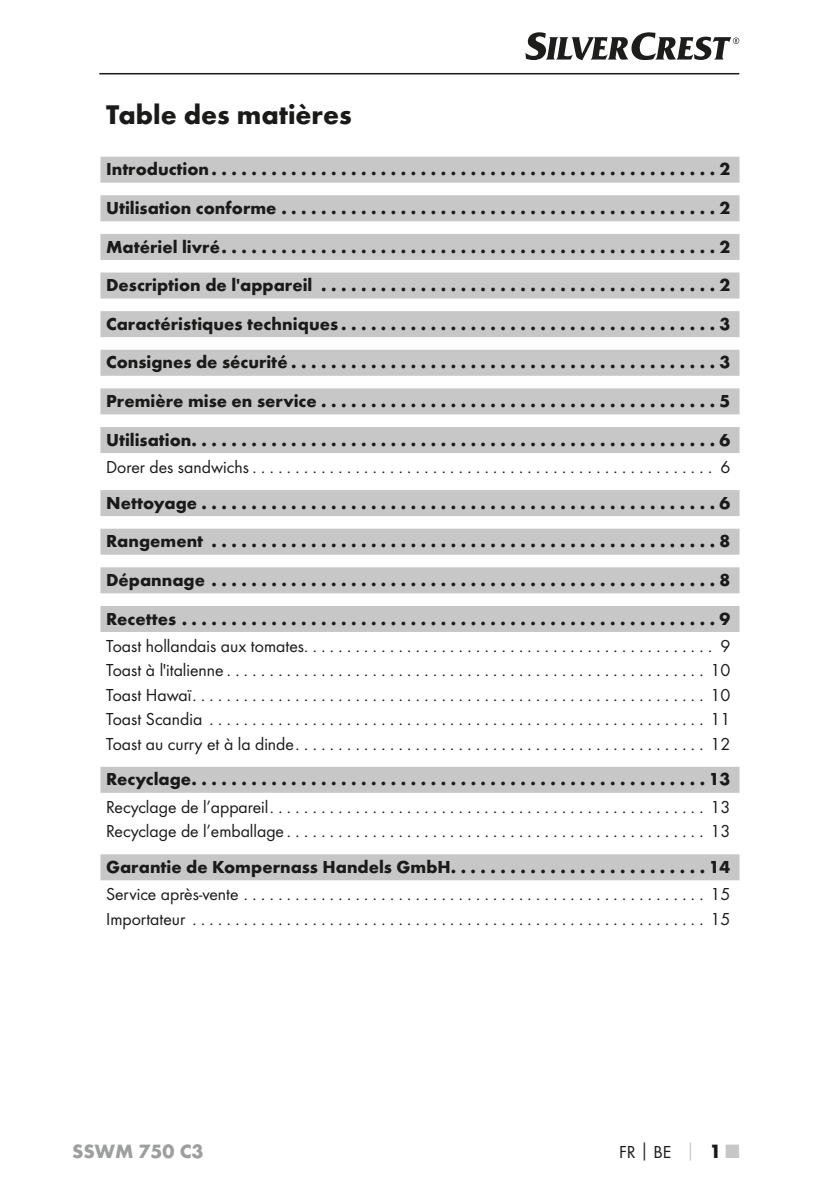
<style>
.page{position:relative;width:840px;height:1191px;background:#fff}
.page>*{position:absolute;margin:0;border:0;box-sizing:border-box;transform-origin:0 0}
.t1{font:700 28px "Futura";color:#1a1a19}
.t2{font:700 20px "Futura";color:#9d9e9e}
.t3{font:700 18px/38.6px "Futura";color:#1a1a19;text-align:justify}
.t4{font:18px/24.4px "Futura Boo";color:#1a1a19}
.s1{font-family:"Futura";font-weight:700}
.s2{font-family:"Futura";font-weight:700;color:#c7c7c8}
.s3{font-family:"Futura";font-weight:700;font-size:20px}
.s4{font-family:"Futura";font-weight:700;font-size:20px;color:#c7c7c8}
</style>
<div class="page">
<hr style="left:99px;top:73px;width:639px;height:1px;background:#1a1a19">
<svg style="left:525px;top:32px;width:213px;height:28px"></svg>
<div style="left:100px;top:157px;width:639px;height:26px;background:#c7c7c8"></div>
<div style="left:100px;top:195px;width:639px;height:26px;background:#c7c7c8"></div>
<div style="left:100px;top:234px;width:639px;height:26px;background:#c7c7c8"></div>
<div style="left:100px;top:272px;width:639px;height:26px;background:#c7c7c8"></div>
<div style="left:100px;top:311px;width:639px;height:26px;background:#c7c7c8"></div>
<div style="left:100px;top:350px;width:639px;height:26px;background:#c7c7c8"></div>
<div style="left:100px;top:388px;width:639px;height:26px;background:#c7c7c8"></div>
<div style="left:100px;top:427px;width:639px;height:26px;background:#c7c7c8"></div>
<div style="left:100px;top:490px;width:639px;height:26px;background:#c7c7c8"></div>
<div style="left:100px;top:529px;width:639px;height:26px;background:#c7c7c8"></div>
<div style="left:100px;top:567px;width:639px;height:26px;background:#c7c7c8"></div>
<div style="left:100px;top:606px;width:639px;height:26px;background:#c7c7c8"></div>
<div style="left:100px;top:767px;width:639px;height:26px;background:#c7c7c8"></div>
<div style="left:100px;top:854px;width:639px;height:26px;background:#c7c7c8"></div>
<h1 class="t1" style="left:106px;top:103px;width:247px">Table des matières</h1>
<p class="t3" style="left:106px;top:151px;width:625px">Introduction ...................................................2<br>Utilisation conforme ............................................2<br>Matériel livré ..................................................2<br>Description de l'appareil ........................................2<br>Caractéristiques techniques ......................................3<br>Consignes de sécurité ...........................................3<br>Première mise en service ........................................5<br>Utilisation .....................................................6</p>
<p class="t4" style="left:106px;top:455px;width:625px">Dorer des sandwichs ...................................................... 6</p>
<p class="t3" style="left:106px;top:484px;width:625px">Nettoyage ....................................................6<br>Rangement ...................................................8<br>Dépannage ...................................................8<br>Recettes ......................................................9</p>
<p class="t4" style="left:106px;top:634px;width:625px;text-align:justify">Toast hollandais aux tomates ................................................ 9<br>Toast à l'italienne ........................................................ 10<br>Toast Hawaï ............................................................ 10<br>Toast Scandia .......................................................... 11<br>Toast au curry et à la dinde ................................................ 12</p>
<p class="t3" style="left:106px;top:761px;width:625px">Recyclage ....................................................13</p>
<p class="t4" style="left:106px;top:795px;width:625px">Recyclage de l’appareil ................................................... 13<br>Recyclage de l’emballage ................................................. 13</p>
<p class="t3" style="left:106px;top:848px;width:625px">Garantie de Kompernass Handels GmbH. . . . . . . . . . . . . . . . . . . . . . . . . . 14</p>
<p class="t4" style="left:106px;top:882px;width:625px">Service après-vente ...................................................... 15<br>Importateur ............................................................ 15</p>
<p class="t2" style="left:72px;top:1143px;width:133px">SSWM 750 C3</p>
<p class="t4" style="left:618px;top:1140px;width:121px">FR<span class="s1">│</span>BE <span class="s2">│</span> <span class="s3">1</span> <span class="s4">■</span></p>
</div>
